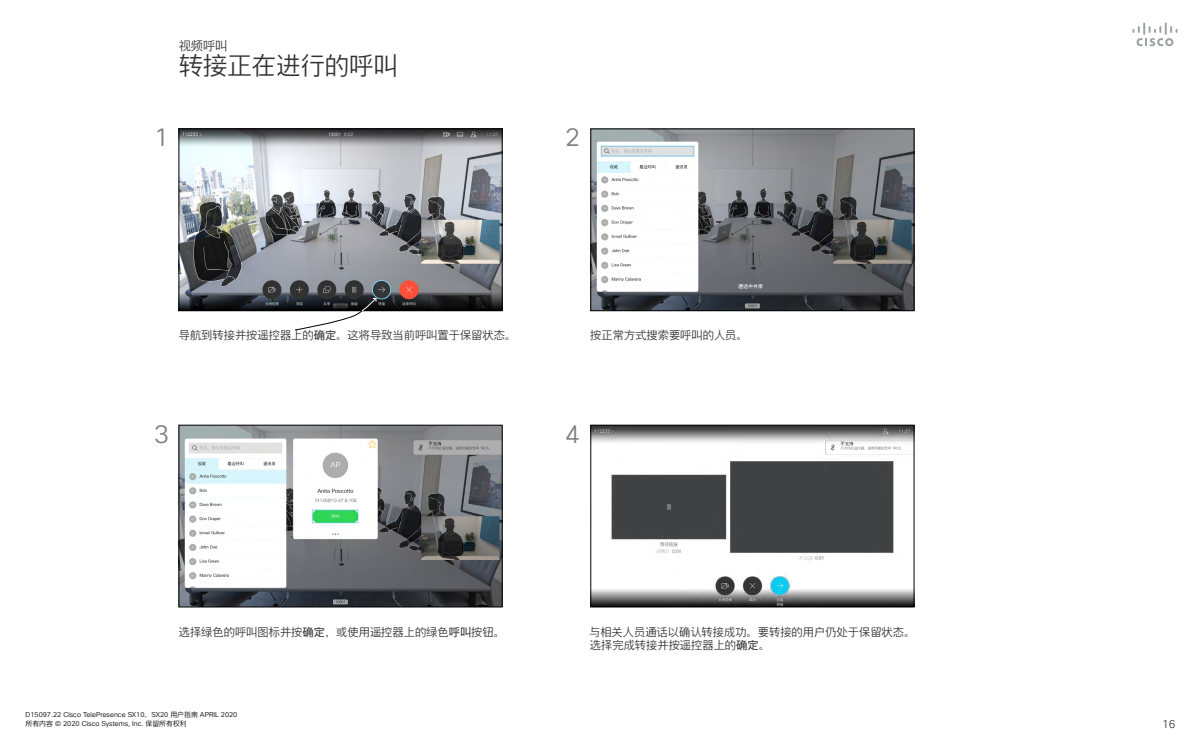
<style>
.page{position:relative;width:1200px;height:750px;background:#fff}
.page>*{position:absolute;margin:0;border:0;box-sizing:border-box;transform-origin:0 0}
.t1{font:25px "Cisco Sans CHS Light";color:#808080}
.Subhead1{font:24.31px "Cisco Sans CHS Light";color:#333}
.Small_chapter_runnin{font:12.19px "Cisco Sans CHS Light";color:#333}
.CartoonAnnotation{font:11.25px/13.5px "Cisco Sans CHS Light";color:#333}
.t2{font:11.25px "Cisco Sans CHS Light";color:#3d3d3d}
.t3{font:6.88px/8.2px "Cisco Sans CHS Light";color:#000}
.t4{font:5px "Cisco Sans CHS";color:#fff}
.s1{font-family:"Cisco Sans CHS"}
</style>
<div class="page">
<svg style="left:1132px;top:22px;width:46px;height:24px"></svg>
<img style="left:181px;top:131px;width:319px;height:178px">
<div style="left:179px;top:129px;width:323px;height:182px;border:1px solid #000"></div>
<img style="left:181px;top:427px;width:319px;height:178px">
<div style="left:179px;top:425px;width:323px;height:182px;border:1px solid #000"></div>
<img style="left:593px;top:131px;width:319px;height:178px">
<div style="left:591px;top:129px;width:323px;height:182px;border:1px solid #000"></div>
<img style="left:593px;top:427px;width:319px;height:178px">
<div style="left:591px;top:425px;width:323px;height:182px;border:1px solid #000"></div>
<svg style="left:295px;top:298px;width:81px;height:32px"></svg>
<h2 class="Small_chapter_runnin" style="left:179px;top:38px;width:50px">视频呼叫</h2>
<h1 class="Subhead1" style="left:179px;top:50px;width:221px">转接正在进行的呼叫</h1>
<p class="t1" style="left:154px;top:121px;width:17px">1</p>
<p class="t1" style="left:565px;top:121px;width:16px">2</p>
<p class="t4" style="left:738px;top:283px;width:26px">通话中共享</p>
<p class="CartoonAnnotation" style="left:179px;top:329px;width:339px">导航到转接并按遥控器上的<span class="s1">确定</span>。这将导致当前呼叫置于保留状态。</p>
<p class="CartoonAnnotation" style="left:590px;top:329px;width:159px">按正常方式搜索要呼叫的人员。</p>
<p class="t1" style="left:154px;top:418px;width:17px">3</p>
<p class="t1" style="left:565px;top:418px;width:16px">4</p>
<p class="CartoonAnnotation" style="left:179px;top:625px;width:328px">选择绿色的呼叫图标并按<span class="s1">确定</span>，或使用遥控器上的绿色<span class="s1">呼叫</span>按钮。</p>
<p class="t3" style="left:26px;top:711px;width:213px">D15097.22 Cisco TelePresence SX10、SX20 用户指南 APRIL 2020所有内容 © 2020 Cisco Systems, Inc. 保留所有权利</p>
<p class="CartoonAnnotation" style="left:589px;top:625px;width:328px">与相关人员通话以确认转接成功。要转接的用户仍处于保留状态。选择完成转接并按遥控器上的<span class="s1">确定</span>。</p>
<p class="t2" style="left:1162px;top:716px;width:15px">16</p>
</div>
